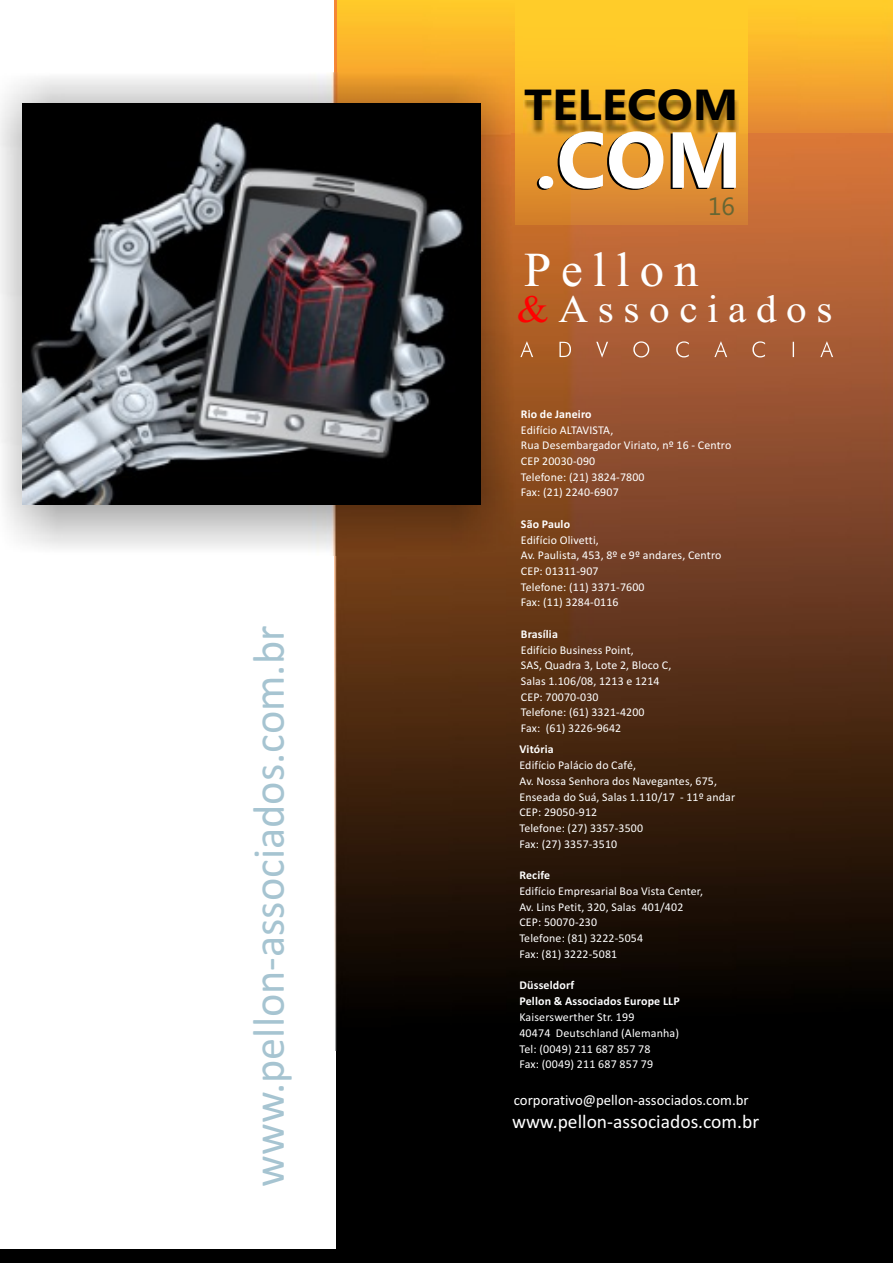
<style>
.page{position:relative;width:893px;height:1263px;background:#fff}
.page>*{position:absolute;margin:0;border:0;box-sizing:border-box;transform-origin:0 0}
.t1{font:700 79.2px "Ebrima";color:#000}
.t2{font:48.75px "Times New Roman";letter-spacing:.205em;color:#fff}
.t3{font:45px "Calibri";color:#a6c4d1}
.t4{font:700 43.35px "Ebrima";color:#000;scale:1.1 1}
.t5{font:38.85px "Times New Roman";letter-spacing:.23em;color:#fff;scale:1.06 1}
.t6{font:24.9px "Ebrima";color:#663}
.t7{font:19.5px "Calibri";color:#fff}
.t8{font:15px "Calibri";color:#fff}
.t9{font:12px/15.9px "Calibri";letter-spacing:.015em;color:#fff}
.t10{font:700 12px/15.9px "Calibri";letter-spacing:.015em;color:#fff}
.t11{font:11.85px/15.8px "Calibri";letter-spacing:.015em;color:#fff}
.t12{font:700 11.85px "Calibri";letter-spacing:.015em;color:#fff}
.s1{color:#f00}
</style>
<div class="page">
<div style="left:336px;top:0;width:557px;height:1263px;background:#000"></div>
<img style="left:334px;top:0;width:559px;height:1050px">
<div style="left:0;top:1249px;width:893px;height:14px;background:#000"></div>
<img style="left:337px;top:0;width:556px;height:132px">
<svg style="left:520px;top:341px;width:313px;height:17px;background:#ad6741"></svg>
<img style="left:516px;top:0;width:231px;height:225px">
<img style="left:523px;top:100px;width:215px;height:36px">
<img style="left:0;top:72px;width:516px;height:484px">
<img style="left:23px;top:104px;width:457px;height:401px">
<h3 class="t3" style="left:250px;top:1187px;width:562px;rotate:-90deg">www.pellon-associados.com.br</h3>
<h3 class="t4" style="left:524px;top:88px;width:196px">TELECOM</h3>
<h1 class="t1" style="left:533px;top:130px;width:208px">.COM</h1>
<h3 class="t6" style="left:708px;top:197px;width:28px">16</h3>
<h2 class="t2" style="left:524px;top:252px;width:176px">Pellon</h2>
<h3 class="t5" style="left:517px;top:295px;width:299px"><span class="s1">&amp;</span>Associados</h3>
<p class="t12" style="left:521px;top:409px;width:72px">Rio de Janeiro</p>
<p class="t11" style="left:521px;top:423px;width:212px">Edifício ALTAVISTA,<br>Rua Desembargador Viriato, nº 16 - Centro<br>CEP 20030-090<br>Telefone: (21) 3824-7800<br>Fax: (21) 2240-6907</p>
<p class="t12" style="left:521px;top:519px;width:51px">São Paulo</p>
<p class="t11" style="left:521px;top:533px;width:202px">Edifício Olivetti,<br>Av. Paulista, 453, 8º e 9º andares, Centro<br>CEP: 01311-907<br>Telefone: (11) 3371-7600<br>Fax: (11) 3284-0116</p>
<p class="t12" style="left:521px;top:629px;width:39px">Brasília</p>
<p class="t11" style="left:521px;top:643px;width:152px">Edifício Business Point,<br>SAS, Quadra 3, Lote 2, Bloco C,<br>Salas 1.106/08, 1213 e 1214<br>CEP: 70070-030<br>Telefone: (61) 3321-4200<br>Fax: (61) 3226-9642</p>
<p class="t12" style="left:519px;top:744px;width:36px">Vitória</p>
<p class="t11" style="left:519px;top:758px;width:217px">Edifício Palácio do Café,<br>Av. Nossa Senhora dos Navegantes, 675,<br>Enseada do Suá, Salas 1.110/17 - 11º andar<br>CEP: 29050-912<br>Telefone: (27) 3357-3500<br>Fax: (27) 3357-3510</p>
<p class="t12" style="left:519px;top:870px;width:32px">Recife</p>
<p class="t11" style="left:519px;top:884px;width:185px">Edifício Empresarial Boa Vista Center,<br>Av. Lins Petit, 320, Salas 401/402<br>CEP: 50070-230<br>Telefone: (81) 3222-5054<br>Fax: (81) 3222-5081</p>
<p class="t10" style="left:519px;top:978px;width:162px">Düsseldorf<br>Pellon &amp; Associados Europe LLP</p>
<p class="t9" style="left:519px;top:1010px;width:161px">Kaiserswerther Str. 199<br>40474 Deutschland (Alemanha)<br>Tel: (0049) 211 687 857 78<br>Fax: (0049) 211 687 857 79</p>
<p class="t8" style="left:514px;top:1093px;width:236px">corporativo@pellon-associados.com.br</p>
<h3 class="t7" style="left:512px;top:1113px;width:249px">www.pellon-associados.com.br</h3>
</div>
